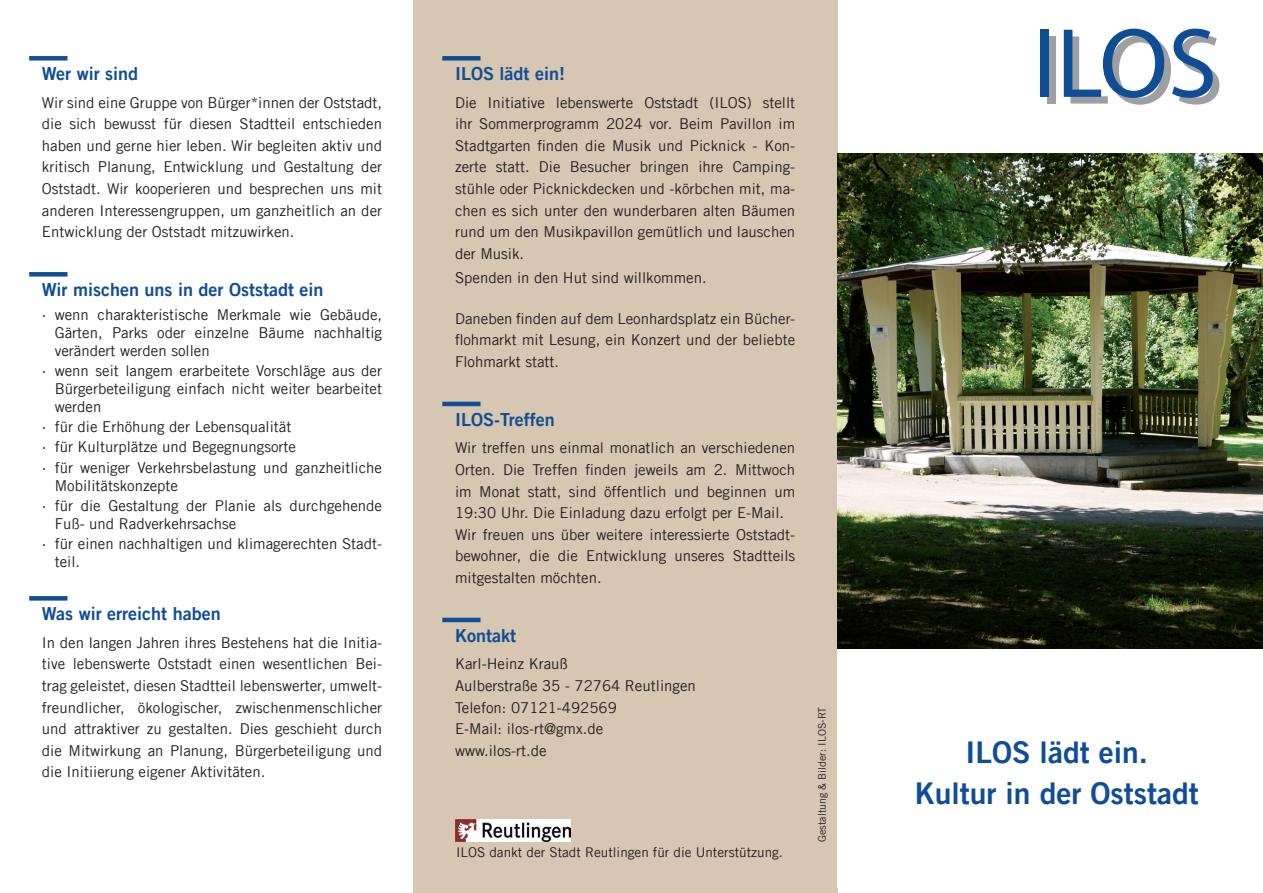
<style>
.page{position:relative;width:1263px;height:893px;background:#fff}
.page>*{position:absolute;margin:0;border:0;box-sizing:border-box;transform-origin:0 0}
.t1{font:500 99.6px "Bauhaus IT Cby BT";color:#0f4d96}
.t2{font:30px/40.2px "Trade Gothic LT Com Bd 2";color:#0f4d96;text-align:center}
.t3{font:18px "Trade Gothic LT Com Bd 2";color:#0f4d96}
.t4{font:15px/21.6px "Trade Gothic LT Com";color:#231f20;text-align:justify}
.t5{font:13.5px "Trade Gothic LT Com";color:#231f20}
.t6{font:10.5px "Trade Gothic LT Com";color:#231f20}
</style>
<div class="page">
<div style="left:413px;top:0;width:425px;height:893px;background:#d7c6b1"></div>
<img style="left:838px;top:153px;width:425px;height:496px">
<div style="left:442px;top:56px;width:38px;height:5px;background:#0f4d96"></div>
<hr style="left:442px;top:402px;width:38px;height:4px;background:#0f4d96">
<hr style="left:442px;top:618px;width:38px;height:4px;background:#0f4d96">
<div style="left:29px;top:56px;width:38px;height:5px;background:#0f4d96"></div>
<div style="left:29px;top:272px;width:38px;height:5px;background:#0f4d96"></div>
<div style="left:29px;top:596px;width:38px;height:5px;background:#0f4d96"></div>
<img style="left:455px;top:820px;width:115px;height:21px">
<p class="t3" style="left:42px;top:62px;width:98px">Wer wir sind</p>
<p class="t4" style="left:42px;top:91px;width:342px">Wir sind eine Gruppe von Bürger*innen der Oststadt, die sich bewusst für diesen Stadtteil entschieden haben und gerne hier leben. Wir begleiten aktiv und kritisch Planung, Entwicklung und Gestaltung der Oststadt. Wir kooperieren und besprechen uns mit anderen Interessengruppen, um ganzheitlich an der Entwicklung der Oststadt mitzuwirken.</p>
<p class="t3" style="left:42px;top:278px;width:283px">Wir mischen uns in der Oststadt ein</p>
<p class="t4" style="left:55px;top:306px;width:329px;line-height:18px;text-indent:-13px">· wenn charakteristische Merkmale wie Gebäude, Gärten, Parks oder einzelne Bäume nachhaltig verändert werden sollen</p>
<p class="t4" style="left:55px;top:362px;width:329px;line-height:18px;text-indent:-13px">· wenn seit langem erarbeitete Vorschläge aus der Bürgerbeteiligung einfach nicht weiter bearbeitet werden</p>
<p class="t4" style="left:42px;top:417px;width:342px;line-height:20.1px;text-align:left">· für die Erhöhung der Lebensqualität<br>· für Kulturplätze und Begegnungsorte<br>· für weniger Verkehrsbelastung und ganzheitliche</p>
<p class="t4" style="left:42px;top:475px;width:342px;line-height:20.1px;text-indent:13px">Mobilitätskonzepte<br>· für die Gestaltung der Planie als durchgehende</p>
<p class="t4" style="left:42px;top:513px;width:342px;line-height:20.1px;text-indent:13px">Fuß- und Radverkehrsachse<br>· für einen nachhaltigen und klimagerechten Stadt-</p>
<p class="t4" style="left:55px;top:551px;width:27px">teil.</p>
<p class="t3" style="left:42px;top:602px;width:180px">Was wir erreicht haben</p>
<p class="t4" style="left:42px;top:631px;width:342px">In den langen Jahren ihres Bestehens hat die Initia&shy;tive lebenswerte Oststadt einen wesentlichen Bei&shy;trag geleistet, diesen Stadtteil lebenswerter, umwelt&shy;freundlicher, ökologischer, zwischenmenschlicher und attraktiver zu gestalten. Dies geschieht durch die Mitwirkung an Planung, Bürgerbeteiligung und die Initiierung eigener Aktivitäten.</p>
<p class="t3" style="left:455px;top:62px;width:111px">ILOS lädt ein!</p>
<p class="t4" style="left:455px;top:91px;width:342px">Die Initiative lebenswerte Oststadt (ILOS) stellt ihr Sommerprogramm 2024 vor. Beim Pavillon im Stadtgarten finden die Musik und Picknick - Kon&shy;zerte statt. Die Besucher bringen ihre Camping&shy;stühle oder Picknickdecken und -körbchen mit, ma&shy;chen es sich unter den wunderbaren alten Bäumen rund um den Musikpavillon gemütlich und lauschen der Musik.</p>
<p class="t4" style="left:455px;top:267px;width:253px">Spenden in den Hut sind willkommen.</p>
<p class="t4" style="left:455px;top:307px;width:342px">Daneben finden auf dem Leonhardsplatz ein Bücher&shy;flohmarkt mit Lesung, ein Konzert und der beliebte Flohmarkt statt.</p>
<p class="t3" style="left:455px;top:408px;width:101px">ILOS-Treffen</p>
<p class="t4" style="left:455px;top:437px;width:342px;text-align:left">Wir treffen uns einmal monatlich an verschiedenen Orten. Die Treffen finden jeweils am 2. Mittwoch im Monat statt, sind öffentlich und beginnen um 19:30 Uhr. Die Einladung dazu erfolgt per E-Mail.<br>Wir freuen uns über weitere interessierte Oststadt&shy;bewohner, die die Entwicklung unseres Stadtteils mitgestalten möchten.</p>
<p class="t3" style="left:455px;top:624px;width:63px">Kontakt</p>
<p class="t4" style="left:455px;top:653px;width:242px;text-align:left">Karl-Heinz Krauß<br>Aulberstraße 35 - 72764 Reutlingen<br>Telefon: 07121-492569<br>E-Mail: ilos-rt@gmx.de www.ilos-rt.de</p>
<p class="t5" style="left:456px;top:844px;width:328px">ILOS dankt der Stadt Reutlingen für die Unterstützung.</p>
<p class="t6" style="left:816px;top:842px;width:136px;rotate:-90deg">Gestaltung &amp; Bilder: ILOS-RT</p>
<h1 class="t1" style="left:1032px;top:2px;width:186px">ILOS</h1>
<h2 class="t2" style="left:915px;top:732px;width:286px">ILOS lädt ein.<br>Kultur in der Oststadt</h2>
</div>
